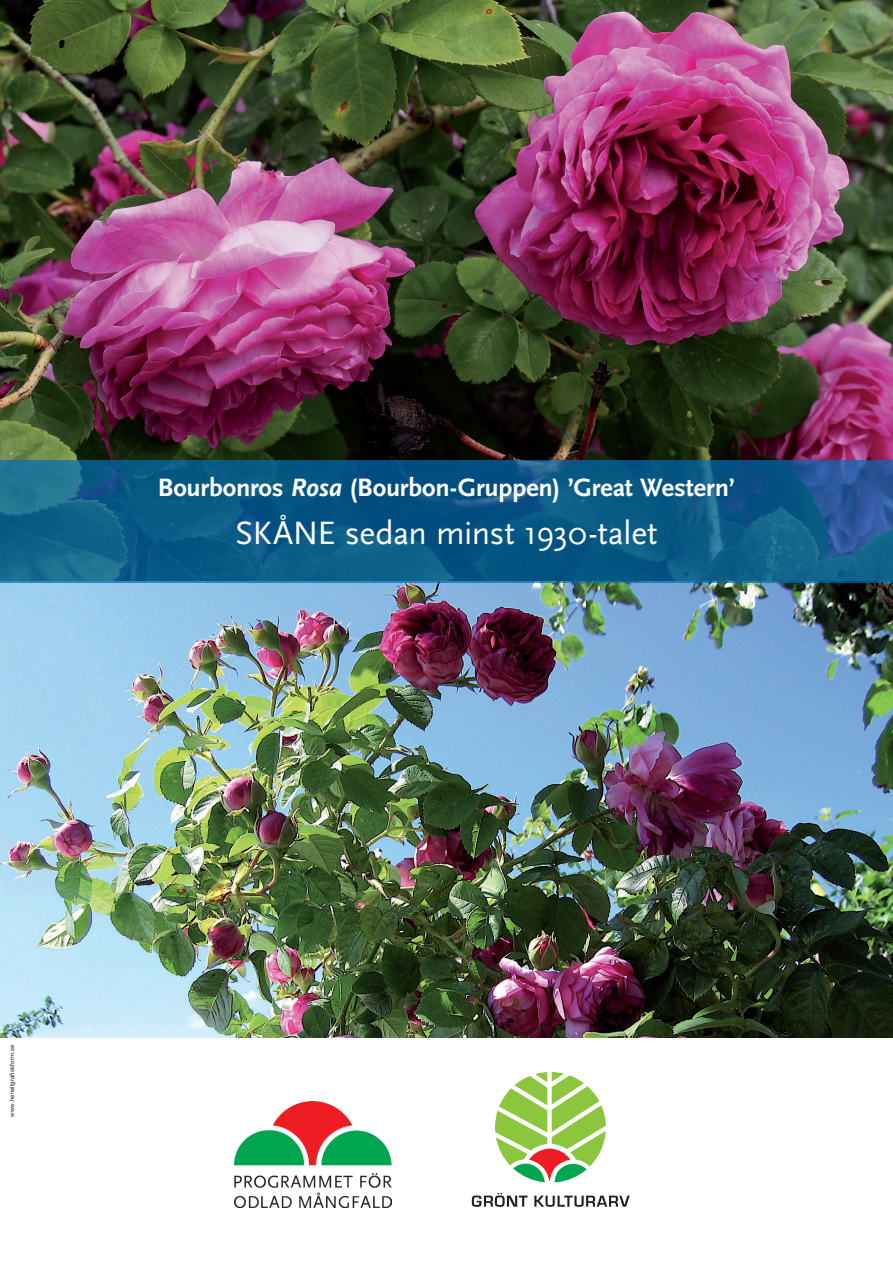
<style>
.page{position:relative;width:893px;height:1263px;background:#fff}
.page>*{position:absolute;margin:0;border:0;box-sizing:border-box;transform-origin:0 0}
.t1{font:33.75px "Scala Sans";letter-spacing:-.015em;color:#fff}
.t2{font:700 26.25px "Scala Sans";letter-spacing:-.01em;color:#fff}
.t3{font:6px "Helvetica Neue";letter-spacing:.025em;color:#231f20}
.s1{font-style:italic}
</style>
<div class="page">
<img style="left:234px;top:1101px;width:157px;height:106px">
<svg style="left:472px;top:1193px;width:55px;height:14px"></svg>
<svg style="left:534px;top:1195px;width:96px;height:12px"></svg>
<svg style="left:495px;top:1072px;width:111px;height:110px"></svg>
<img style="left:0;top:583px;width:893px;height:454px">
<img style="left:0;top:0;width:893px;height:460px">
<svg style="left:0;top:460px;width:893px;height:123px;fill:#095985"></svg>
<p class="t2" style="left:158px;top:473px;width:579px">Bourbonros <span class="s1">Rosa</span> (Bourbon-Gruppen) ’Great Western’</p>
<p class="t1" style="left:235px;top:515px;width:424px">SKÅNE sedan minst 1930-talet</p>
<p class="t3" style="left:9px;top:1117px;width:74px;rotate:-90deg">www.henellgrafiskform.se</p>
</div>
